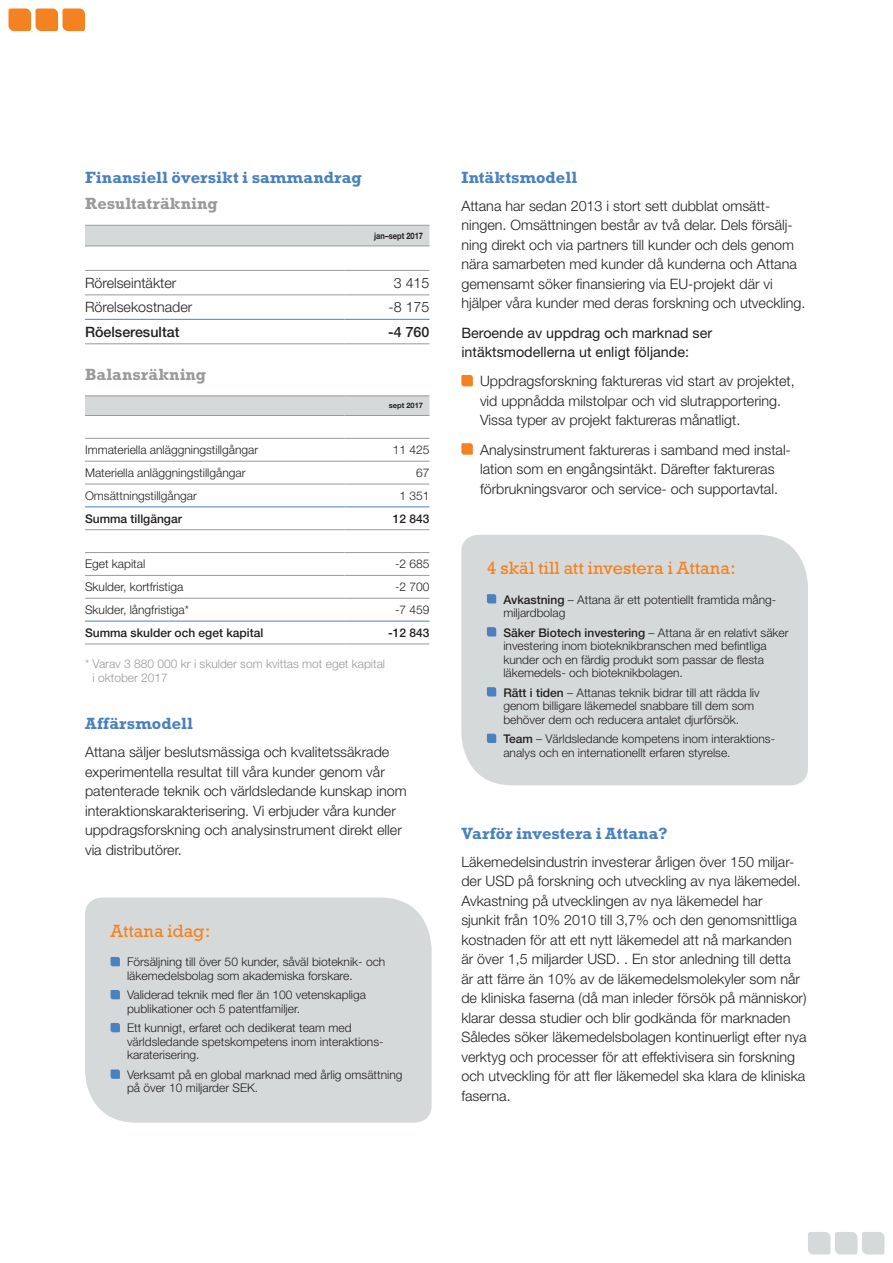
<style>
.page{position:relative;width:893px;height:1263px;background:#fff}
.page>*{position:absolute;margin:0;border:0;box-sizing:border-box;transform-origin:0 0}
.mellanr_orange{font:18px "Rockwell";color:#f58220}
.mellanrubrik_ljblå_1{font:700 16.5px "Rockwell";letter-spacing:.01em;color:#4a81bf}
.mellanrubrik_ljblå_1-2{font:700 16.5px "Rockwell";letter-spacing:.01em;color:#9a9a9a}
.brödtext{font:300 14.4px/19.5px "Helvetica Neue LT Std";color:#231f20}
.brödtext-2{font:14.4px/19.5px "Helvetica Neue LT Std";color:#231f20}
.brödtext_-_siffer{font:300 14.25px "Helvetica Neue LT Std";color:#231f20}
.brödtext_-_siffer-2{font:500 14.25px "Helvetica Neue LT Std";color:#231f20}
.tabellbröd{font:300 12px/13.5px "Helvetica Neue LT Std";color:#231f20}
.brödtext_-_siffer-3{font:300 12px "Helvetica Neue LT Std";color:#231f20}
.tabellbröd-2{font:300 12px/13.5px "Helvetica Neue LT Std";color:#9a9a9a}
.brödtext_-_siffer-4{font:500 12px "Helvetica Neue LT Std";color:#231f20}
.brödtext_-_siffer-5{font:700 8.85px "Helvetica Neue LT Std";color:#231f20;scale:.84 1}
.brödtext_-_siffer-6{font:700 7.5px "Helvetica Neue LT Std";color:#231f20}
.s1{font-weight:500}
</style>
<div class="page">
<svg style="left:808px;top:1232px;width:76px;height:22px;background:#dbdedf"></svg>
<svg style="left:9px;top:9px;width:76px;height:22px;background:#f6933e"></svg>
<div style="left:85px;top:226px;width:344px;height:20px;background:#d6d9da"></div>
<hr style="left:85px;top:225px;width:259px;height:1px;background:#9a9a9a">
<hr style="left:344px;top:225px;width:85px;height:1px;background:#9a9a9a">
<hr style="left:85px;top:246px;width:259px;height:1px;background:#9a9a9a">
<hr style="left:344px;top:246px;width:85px;height:1px;background:#9a9a9a">
<hr style="left:85px;top:270px;width:259px;height:1px;background:#9a9a9a">
<hr style="left:344px;top:270px;width:85px;height:1px;background:#9a9a9a">
<hr style="left:85px;top:295px;width:259px;height:1px;background:#9a9a9a">
<hr style="left:344px;top:295px;width:85px;height:1px;background:#9a9a9a">
<hr style="left:85px;top:344px;width:259px;height:1px;background:#9a9a9a">
<hr style="left:344px;top:344px;width:85px;height:1px;background:#9a9a9a">
<hr style="left:85px;top:319px;width:259px;height:1px;background:#4a81bf">
<hr style="left:344px;top:319px;width:85px;height:1px;background:#4a81bf">
<div style="left:85px;top:397px;width:344px;height:18px;background:#d6d9da"></div>
<hr style="left:85px;top:396px;width:259px;height:1px;background:#9a9a9a">
<hr style="left:344px;top:396px;width:85px;height:1px;background:#9a9a9a">
<hr style="left:85px;top:415px;width:259px;height:1px;background:#9a9a9a">
<hr style="left:344px;top:415px;width:85px;height:1px;background:#9a9a9a">
<hr style="left:85px;top:438px;width:259px;height:1px;background:#9a9a9a">
<hr style="left:344px;top:438px;width:85px;height:1px;background:#9a9a9a">
<hr style="left:85px;top:461px;width:259px;height:1px;background:#9a9a9a">
<hr style="left:344px;top:461px;width:85px;height:1px;background:#9a9a9a">
<hr style="left:85px;top:484px;width:259px;height:1px;background:#9a9a9a">
<hr style="left:344px;top:484px;width:85px;height:1px;background:#9a9a9a">
<hr style="left:85px;top:529px;width:259px;height:1px;background:#9a9a9a">
<hr style="left:344px;top:529px;width:85px;height:1px;background:#9a9a9a">
<hr style="left:85px;top:552px;width:259px;height:1px;background:#9a9a9a">
<hr style="left:344px;top:552px;width:85px;height:1px;background:#9a9a9a">
<hr style="left:85px;top:575px;width:259px;height:1px;background:#9a9a9a">
<hr style="left:344px;top:575px;width:85px;height:1px;background:#9a9a9a">
<hr style="left:85px;top:598px;width:259px;height:1px;background:#9a9a9a">
<hr style="left:344px;top:598px;width:85px;height:1px;background:#9a9a9a">
<hr style="left:85px;top:644px;width:259px;height:1px;background:#9a9a9a">
<hr style="left:344px;top:644px;width:85px;height:1px;background:#9a9a9a">
<hr style="left:85px;top:506px;width:259px;height:1px;background:#4a81bf">
<hr style="left:344px;top:506px;width:85px;height:1px;background:#4a81bf">
<hr style="left:85px;top:621px;width:259px;height:1px;background:#4a81bf">
<hr style="left:344px;top:621px;width:85px;height:1px;background:#4a81bf">
<svg style="left:461px;top:375px;width:12px;height:11px"></svg>
<svg style="left:461px;top:443px;width:12px;height:12px"></svg>
<div style="left:85px;top:897px;width:347px;height:226px;background:#d6d9da"></div>
<svg style="left:111px;top:957px;width:9px;height:9px"></svg>
<svg style="left:111px;top:990px;width:9px;height:9px"></svg>
<svg style="left:111px;top:1023px;width:9px;height:9px"></svg>
<svg style="left:111px;top:1069px;width:9px;height:10px"></svg>
<div style="left:461px;top:535px;width:347px;height:250px;background:#d6d9da"></div>
<svg style="left:487px;top:594px;width:9px;height:9px"></svg>
<svg style="left:487px;top:627px;width:9px;height:9px"></svg>
<svg style="left:487px;top:687px;width:9px;height:9px"></svg>
<svg style="left:487px;top:734px;width:9px;height:9px"></svg>
<p class="mellanrubrik_ljblå_1" style="left:85px;top:168px;width:278px">Finansiell översikt i sammandrag</p>
<p class="mellanrubrik_ljblå_1-2" style="left:85px;top:194px;width:134px">Resultaträkning</p>
<p class="brödtext_-_siffer-5" style="left:374px;top:230px;width:60px">jan–sept 2017</p>
<p class="brödtext_-_siffer" style="left:85px;top:274px;width:93px">Rörelseintäkter</p>
<p class="brödtext_-_siffer" style="left:394px;top:274px;width:37px">3 415</p>
<p class="brödtext_-_siffer" style="left:85px;top:298px;width:109px">Rörelsekostnader</p>
<p class="brödtext_-_siffer" style="left:388px;top:298px;width:42px">-8 175</p>
<p class="brödtext_-_siffer-2" style="left:85px;top:323px;width:96px">Röelseresultat</p>
<p class="brödtext_-_siffer-2" style="left:388px;top:323px;width:43px">-4 760</p>
<p class="mellanrubrik_ljblå_1-2" style="left:85px;top:365px;width:123px">Balansräkning</p>
<p class="brödtext_-_siffer-6" style="left:389px;top:401px;width:36px">sept 2017</p>
<p class="brödtext_-_siffer-3" style="left:85px;top:442px;width:175px">Immateriella anläggningstillgångar</p>
<p class="brödtext_-_siffer-3" style="left:393px;top:442px;width:38px">11 425</p>
<p class="brödtext_-_siffer-3" style="left:85px;top:465px;width:162px">Materiella anläggningstillgångar</p>
<p class="brödtext_-_siffer-3" style="left:416px;top:465px;width:15px">67</p>
<p class="brödtext_-_siffer-3" style="left:85px;top:488px;width:113px">Omsättningstillgångar</p>
<p class="brödtext_-_siffer-3" style="left:399px;top:488px;width:32px">1 351</p>
<p class="brödtext_-_siffer-4" style="left:85px;top:511px;width:98px">Summa tillgängar</p>
<p class="brödtext_-_siffer-4" style="left:393px;top:511px;width:38px">12 843</p>
<p class="brödtext_-_siffer-3" style="left:85px;top:557px;width:62px">Eget kapital</p>
<p class="brödtext_-_siffer-3" style="left:395px;top:557px;width:36px">-2 685</p>
<p class="brödtext_-_siffer-3" style="left:85px;top:579px;width:100px">Skulder, kortfristiga</p>
<p class="brödtext_-_siffer-3" style="left:395px;top:579px;width:36px">-2 700</p>
<p class="brödtext_-_siffer-3" style="left:85px;top:602px;width:106px">Skulder, långfristiga*</p>
<p class="brödtext_-_siffer-3" style="left:395px;top:602px;width:36px">-7 459</p>
<p class="brödtext_-_siffer-4" style="left:85px;top:625px;width:180px">Summa skulder och eget kapital</p>
<p class="brödtext_-_siffer-4" style="left:388px;top:625px;width:43px">-12 843</p>
<p class="tabellbröd-2" style="left:93px;top:657px;width:294px;text-indent:-8px">* Varav 3 880 000 kr i skulder som kvittas mot eget kapital i oktober 2017</p>
<p class="mellanrubrik_ljblå_1" style="left:85px;top:714px;width:109px">Affärsmodell</p>
<p class="brödtext" style="left:85px;top:742px;width:323px">Attana säljer beslutsmässiga och kvalitetssäkrade experimentella resultat till våra kunder genom vår patenterade teknik och världsledande kunskap inom interaktionskarakterisering. Vi erbjuder våra kunder uppdragsforskning och analysinstrument direkt eller via distributörer.</p>
<p class="mellanr_orange" style="left:111px;top:920px;width:101px">Attana idag:</p>
<p class="tabellbröd" style="left:127px;top:955px;width:260px">Försäljning till över 50 kunder, såväl bioteknik- och läkemedelsbolag som akademiska forskare.</p>
<p class="tabellbröd" style="left:127px;top:988px;width:240px">Validerad teknik med fler än 100 vetenskapliga publikationer och 5 patentfamiljer.</p>
<p class="tabellbröd" style="left:127px;top:1021px;width:257px">Ett kunnigt, erfaret och dedikerat team med världsledande spetskompetens inom interaktions&shy;karaterisering.</p>
<p class="tabellbröd" style="left:127px;top:1067px;width:277px">Verksamt på en global marknad med årlig omsättning på över 10 miljarder SEK.</p>
<p class="mellanrubrik_ljblå_1" style="left:461px;top:168px;width:117px">Intäktsmodell</p>
<p class="brödtext" style="left:461px;top:196px;width:346px">Attana har sedan 2013 i stort sett dubblat omsätt&shy;ningen. Omsättningen består av två delar. Dels försälj&shy;ning direkt och via partners till kunder och dels genom nära samarbeten med kunder då kunderna och Attana gemensamt söker finansiering via EU-projekt där vi hjälper våra kunder med deras forskning och utveckling.</p>
<p class="brödtext-2" style="left:461px;top:323px;width:252px">Beroende av uppdrag och marknad ser intäktsmodellerna ut enligt följande:</p>
<p class="brödtext" style="left:480px;top:371px;width:316px">Uppdragsforskning faktureras vid start av projektet, vid uppnådda milstolpar och vid slutrapportering.<br>Vissa typer av projekt faktureras månatligt.</p>
<p class="brödtext" style="left:480px;top:439px;width:312px">Analysinstrument faktureras i samband med instal&shy;lation som en engångsintäkt. Därefter faktureras förbrukningsvaror och service- och supportavtal.</p>
<p class="mellanr_orange" style="left:487px;top:558px;width:250px">4 skäl till att investera i Attana:</p>
<p class="tabellbröd" style="left:503px;top:592px;width:273px"><span class="s1">Avkastning</span> – Attana är ett potentiellt framtida mång&shy;miljardbolag</p>
<p class="tabellbröd" style="left:503px;top:625px;width:287px"><span class="s1">Säker Biotech investering</span> – Attana är en relativt säker investering inom bioteknikbranschen med befintliga kunder och en färdig produkt som passar de flesta läkemedels- och bioteknikbolagen.</p>
<p class="tabellbröd" style="left:503px;top:685px;width:258px"><span class="s1">Rätt i tiden</span> – Attanas teknik bidrar till att rädda liv genom billigare läkemedel snabbare till dem som behöver dem och reducera antalet djurförsök.</p>
<p class="tabellbröd" style="left:503px;top:732px;width:272px"><span class="s1">Team</span> – Världsledande kompetens inom interaktions&shy;analys och en internationellt erfaren styrelse.</p>
<p class="mellanrubrik_ljblå_1" style="left:461px;top:823px;width:208px">Varför investera i Attana?</p>
<p class="brödtext" style="left:461px;top:851px;width:347px">Läkemedelsindustrin investerar årligen över 150 miljar&shy;der USD på forskning och utveckling av nya läkemedel.<br>Avkastning på utvecklingen av nya läkemedel har<br>sjunkit från 10% 2010 till 3,7% och den genomsnittliga kostnaden för att ett nytt läkemedel att nå markanden är över 1,5 miljarder USD. . En stor anledning till detta<br>är att färre än 10% av de läkemedelsmolekyler som når de kliniska faserna (då man inleder försök på människor) klarar dessa studier och blir godkända för marknaden Således söker läkemedelsbolagen kontinuerligt efter nya verktyg och processer för att effektivisera sin forskning och utveckling för att fler läkemedel ska klara de kliniska faserna.</p>
</div>
